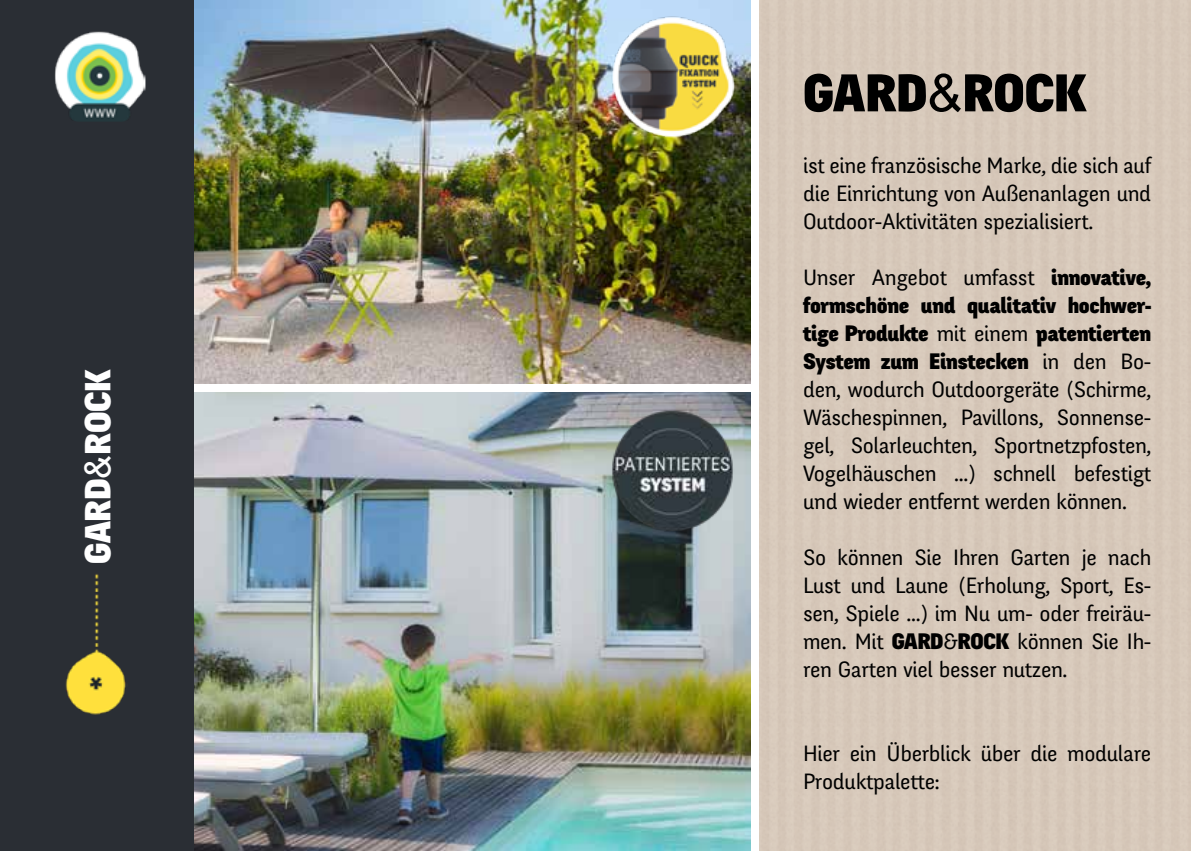
<style>
.page{position:relative;width:1191px;height:851px;background:#fff}
.page>*{position:absolute;margin:0;border:0;box-sizing:border-box;transform-origin:0 0}
.t1{font:900 52px "Fengardo Neue";color:#000}
.t2{font:900 35.8px "Fengardo Neue";letter-spacing:-.01em;color:#fff}
.t3{font:22px/28px "Fengardo Neue";letter-spacing:-.015em;color:#000;text-align:justify}
.s1{font-family:"Arial";font-weight:400}
.s2{font-weight:900}
</style>
<div class="page">
<div style="left:0;top:0;width:194px;height:850px;background:#2a2e34"></div>
<img style="left:65px;top:574px;width:61px;height:140px">
<img style="left:194px;top:392px;width:557px;height:458px">
<img style="left:194px;top:0;width:557px;height:384px">
<img style="left:610px;top:15px;width:126px;height:122px">
<img style="left:55px;top:31px;width:90px;height:89px">
<img style="left:608px;top:405px;width:128px;height:129px">
<h2 class="t2" style="left:78px;top:564px;width:196px;rotate:-90deg">GARD<span class="s1">&amp;</span>ROCK</h2>
<h1 class="t1" style="left:803px;top:64px;width:285px">GARD<span class="s1">&amp;</span>ROCK</h1>
<p class="t3" style="left:803px;top:151px;width:350px">ist eine französische Marke, die sich auf die Einrichtung von Außenanlagen und Outdoor-Aktivitäten spezialisiert.</p>
<p class="t3" style="left:803px;top:263px;width:350px">Unser Angebot umfasst <span class="s2">innovative, formschöne und qualitativ hochwer&shy;tige Produkte</span> mit einem <span class="s2">patentierten System zum Einstecken</span> in den Bo&shy;den, wodurch Outdoorgeräte (Schirme, Wäschespinnen, Pavillons, Sonnense&shy;gel, Solarleuchten, Sportnetzpfosten, Vogelhäuschen ...) schnell befestigt und wieder entfernt werden können.</p>
<p class="t3" style="left:803px;top:543px;width:350px">So können Sie Ihren Garten je nach Lust und Laune (Erholung, Sport, Es&shy;sen, Spiele ...) im Nu um- oder freiräu&shy;men. Mit <span class="s2">GARD</span>&amp;<span class="s2">ROCK</span> können Sie Ih&shy;ren Garten viel besser nutzen.</p>
<p class="t3" style="left:803px;top:739px;width:350px">Hier ein Überblick über die modulare<br>Produktpalette:</p>
</div>
